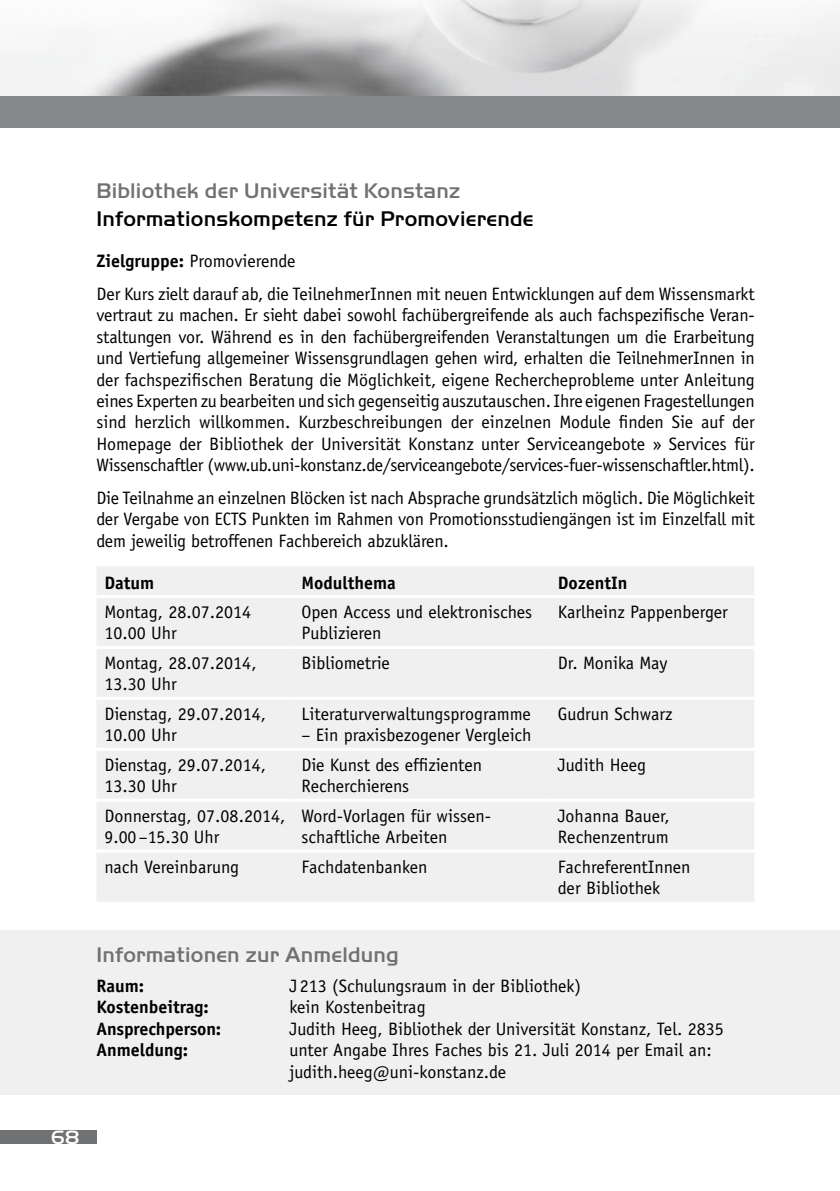
<style>
.page{position:relative;width:840px;height:1191px;background:#fff}
.page>*{position:absolute;margin:0;border:0;box-sizing:border-box;transform-origin:0 0}
.t1{font:500 22px "Handel Gothic EF";letter-spacing:.01em;color:#707172}
.t2{font:500 22px "Handel Gothic EF";letter-spacing:.01em;color:#000}
.t3{font:500 20px "Handel Gothic EF";color:#fff}
.t4{font:18px/21.4px "Officina Sans";color:#000}
.t5{font:700 18px "Officina Sans";color:#000}
.s1{font-weight:700}
</style>
<div class="page">
<img style="left:0;top:0;width:839px;height:96px">
<div style="left:0;top:1130px;width:96px;height:13px;background:#707172"></div>
<div style="left:0;top:96px;width:839px;height:32px;background:#87888a"></div>
<div style="left:0;top:930px;width:839px;height:164px;background:#f0f0f1"></div>
<div style="left:97px;top:567px;width:656px;height:335px;background:#f0f0f1"></div>
<hr style="left:96px;top:595px;width:197px;height:3px;background:#fff">
<hr style="left:293px;top:595px;width:256px;height:3px;background:#fff">
<hr style="left:549px;top:595px;width:204px;height:3px;background:#fff">
<hr style="left:96px;top:646px;width:197px;height:3px;background:#fff">
<hr style="left:293px;top:646px;width:256px;height:3px;background:#fff">
<hr style="left:549px;top:646px;width:204px;height:3px;background:#fff">
<hr style="left:96px;top:697px;width:197px;height:3px;background:#fff">
<hr style="left:293px;top:697px;width:256px;height:3px;background:#fff">
<hr style="left:549px;top:697px;width:204px;height:3px;background:#fff">
<hr style="left:96px;top:748px;width:197px;height:3px;background:#fff">
<hr style="left:293px;top:748px;width:256px;height:3px;background:#fff">
<hr style="left:549px;top:748px;width:204px;height:3px;background:#fff">
<hr style="left:96px;top:798px;width:197px;height:3px;background:#fff">
<hr style="left:293px;top:798px;width:256px;height:3px;background:#fff">
<hr style="left:549px;top:798px;width:204px;height:3px;background:#fff">
<hr style="left:96px;top:849px;width:197px;height:3px;background:#fff">
<hr style="left:293px;top:849px;width:256px;height:3px;background:#fff">
<hr style="left:549px;top:849px;width:204px;height:3px;background:#fff">
<p class="t1" style="left:96px;top:178px;width:365px">Bibliothek der Universität Konstanz</p>
<p class="t2" style="left:96px;top:206px;width:438px">Informationskompetenz für Promovierende</p>
<p class="t4" style="left:96px;top:245px;width:659px;line-height:32.8px"><span class="s1">Zielgruppe:</span> Promovierende<br>Der Kurs zielt darauf ab, die TeilnehmerInnen mit neuen Entwicklungen auf dem Wissensmarkt</p>
<p class="t4" style="left:96px;top:305px;width:659px;text-align:justify">vertraut zu machen. Er sieht dabei sowohl fachübergreifende als auch fachspezifische Veran&shy;staltungen vor. Während es in den fachübergreifenden Veranstaltungen um die Erarbeitung und Vertiefung allgemeiner Wissensgrundlagen gehen wird, erhalten die TeilnehmerInnen in der fachspezifischen Beratung die Möglichkeit, eigene Rechercheprobleme unter Anleitung eines Experten zu bearbeiten und sich gegenseitig auszutauschen. Ihre eigenen Fragestellungen sind herzlich willkommen. Kurzbeschreibungen der einzelnen Module finden Sie auf der Homepage der Bibliothek der Universität Konstanz unter Serviceangebote » Services für Wissenschaftler (www.ub.uni-konstanz.de/serviceangebote/services-fuer-wissenschaftler.html).</p>
<p class="t4" style="left:96px;top:487px;width:659px;text-align:justify">Die Teilnahme an einzelnen Blöcken ist nach Absprache grundsätzlich möglich. Die Möglichkeit der Vergabe von ECTS Punkten im Rahmen von Promotionsstudiengängen ist im Einzelfall mit dem jeweilig betroffenen Fachbereich abzuklären.</p>
<p class="t5" style="left:104px;top:571px;width:51px">Datum</p>
<p class="t5" style="left:301px;top:571px;width:96px">Modulthema</p>
<p class="t5" style="left:557px;top:571px;width:71px">DozentIn</p>
<p class="t4" style="left:104px;top:601px;width:148px">Montag, 28.07.2014<br>10.00 Uhr</p>
<p class="t4" style="left:301px;top:601px;width:232px">Open Access und elektronisches<br>Publizieren</p>
<p class="t4" style="left:557px;top:601px;width:171px">Karlheinz Pappenberger</p>
<p class="t4" style="left:104px;top:652px;width:154px">Montag, 28.07.2014,<br>13.30 Uhr</p>
<p class="t4" style="left:301px;top:652px;width:90px">Bibliometrie</p>
<p class="t4" style="left:557px;top:652px;width:111px">Dr. Monika May</p>
<p class="t4" style="left:104px;top:703px;width:163px">Dienstag, 29.07.2014,<br>10.00 Uhr</p>
<p class="t4" style="left:301px;top:703px;width:231px">Literaturverwaltungsprogramme</p>
<p class="t4" style="left:557px;top:703px;width:116px">Gudrun Schwarz</p>
<p class="t4" style="left:301px;top:724px;width:231px">– Ein praxisbezogener Vergleich</p>
<p class="t4" style="left:104px;top:754px;width:163px">Dienstag, 29.07.2014,<br>13.30 Uhr</p>
<p class="t4" style="left:301px;top:754px;width:182px">Die Kunst des effizienten<br>Recherchierens</p>
<p class="t4" style="left:557px;top:754px;width:90px">Judith Heeg</p>
<p class="t4" style="left:104px;top:805px;width:182px">Donnerstag, 07.08.2014,<br>9.00–15.30 Uhr</p>
<p class="t4" style="left:301px;top:805px;width:191px">Word-Vorlagen für wissen&shy;schaftliche Arbeiten</p>
<p class="t4" style="left:557px;top:805px;width:113px">Johanna Bauer,<br>Rechenzentrum</p>
<p class="t4" style="left:104px;top:856px;width:136px">nach Vereinbarung</p>
<p class="t4" style="left:301px;top:856px;width:128px">Fachdatenbanken</p>
<p class="t4" style="left:557px;top:856px;width:134px">FachreferentInnen der Bibliothek</p>
<p class="t1" style="left:96px;top:941px;width:304px">Informationen zur Anmeldung</p>
<p class="t5" style="left:96px;top:974px;width:49px">Raum:</p>
<p class="t4" style="left:289px;top:975px;width:293px">J 213 (Schulungsraum in der Bibliothek)</p>
<p class="t5" style="left:96px;top:996px;width:114px">Kostenbeitrag:</p>
<p class="t4" style="left:289px;top:996px;width:138px">kein Kostenbeitrag</p>
<p class="t5" style="left:96px;top:1017px;width:126px">Ansprechperson:</p>
<p class="t4" style="left:289px;top:1018px;width:435px">Judith Heeg, Bibliothek der Universität Konstanz, Tel. 2835</p>
<p class="t5" style="left:96px;top:1038px;width:93px">Anmeldung:</p>
<p class="t4" style="left:289px;top:1039px;width:424px">unter Angabe Ihres Faches bis 21. Juli 2014 per Email an: judith.heeg@uni-konstanz.de</p>
<p class="t3" style="left:51px;top:1125px;width:30px">68</p>
</div>
